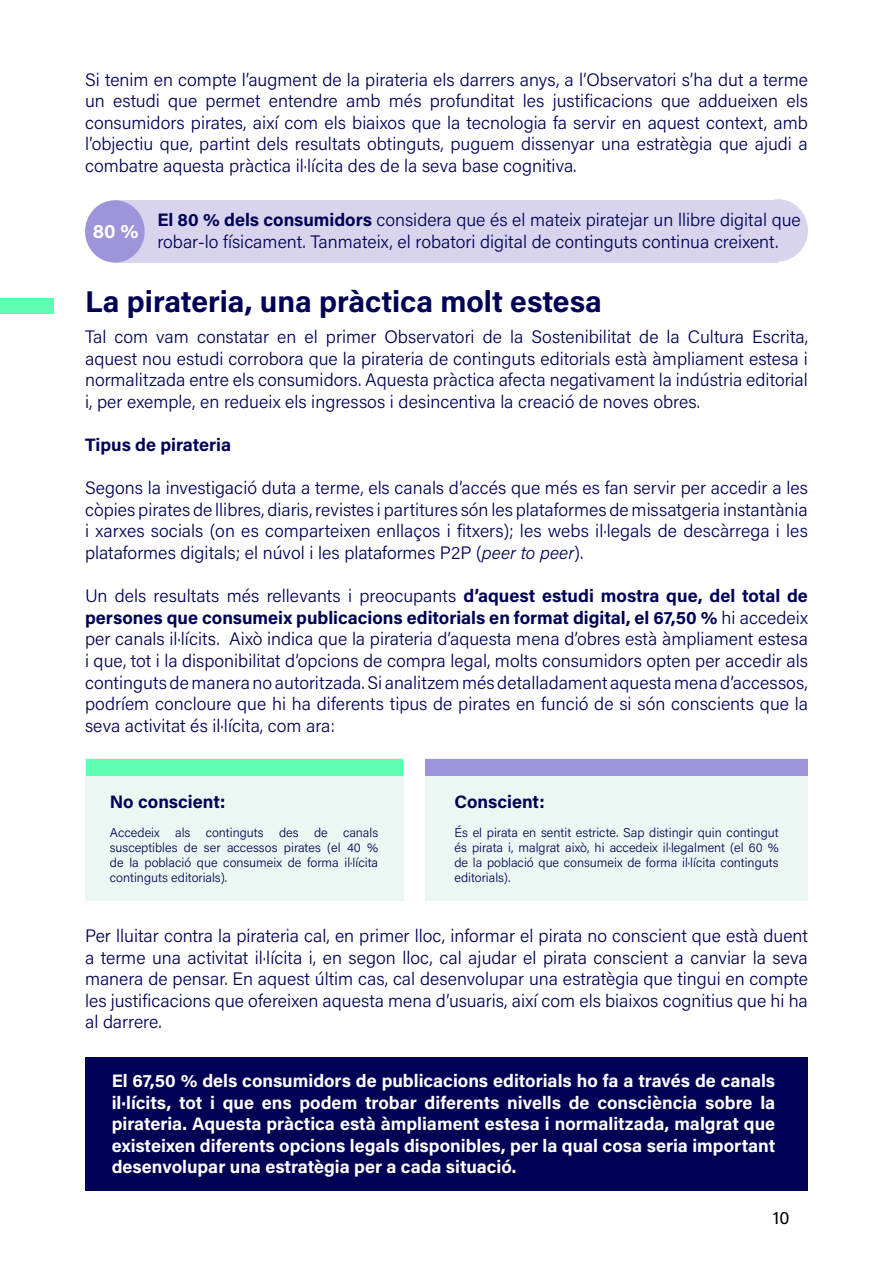
<style>
.page{position:relative;width:893px;height:1263px;background:#fff}
.page>*{position:absolute;margin:0;border:0;box-sizing:border-box;transform-origin:0 0}
.t1{font:700 30px "Acumin Pro";color:#005}
.t2{font:700 19.5px "Acumin Pro";color:#fff}
.t3{font:300 18px/21.6px "Acumin Pro";color:#005;text-align:justify}
.t4{font:700 18px/21.6px "Acumin Pro";color:#fff;text-align:justify}
.t5{font:700 18px "Acumin Pro";color:#005}
.t6{font:18px "Acumin Pro";color:#000}
.t7{font:300 12.75px/15.3px "Acumin Pro";color:#005;text-align:justify}
.s1{font-weight:700}
.s2{font-family:"Acumin Variable Concept";font-weight:400}
</style>
<div class="page">
<div style="left:748px;top:199px;width:60px;height:62px;background:#d8d4ee;border-radius:50%"></div>
<div style="left:116px;top:200px;width:662px;height:63px;background:#d8d4ee"></div>
<div style="left:85px;top:1057px;width:723px;height:134px;background:#005"></div>
<div style="left:0;top:298px;width:53px;height:16px;background:#5fffb3"></div>
<div style="left:85px;top:200px;width:60px;height:63px;background:#9c95d9;border-radius:50%"></div>
<div style="left:85px;top:759px;width:318px;height:142px;background:#eaf7f2"></div>
<div style="left:425px;top:759px;width:383px;height:142px;background:#eaf7f2"></div>
<div style="left:86px;top:760px;width:316px;height:16px;background:#5fffb3"></div>
<div style="left:425px;top:760px;width:383px;height:16px;background:#9c95d9"></div>
<p class="t3" style="left:85px;top:68px;width:724px">Si tenim en compte l’augment de la pirateria els darrers anys, a l’Observatori s’ha dut a terme un estudi que permet entendre amb més profunditat les justificacions que addueixen els consumidors pirates, així com els biaixos que la tecnologia fa servir en aquest context, amb l’objectiu que, partint dels resultats obtinguts, puguem dissenyar una estratègia que ajudi a combatre aquesta pràctica il·lícita des de la seva base cognitiva.</p>
<p class="t2" style="left:93px;top:218px;width:47px">80 %</p>
<p class="t3" style="left:157px;top:208px;width:645px"><span class="s1">El 80 % dels consumidors</span> considera que és el mateix piratejar un llibre digital que robar-lo físicament. Tanmateix, el robatori digital de continguts continua creixent.</p>
<p class="t1" style="left:85px;top:280px;width:518px">La pirateria, una pràctica molt estesa</p>
<p class="t3" style="left:85px;top:325px;width:724px">Tal com vam constatar en el primer Observatori de la Sostenibilitat de la Cultura Escrita, aquest nou estudi corrobora que la pirateria de continguts editorials està àmpliament estesa i normalitzada entre els consumidors. Aquesta pràctica afecta negativament la indústria editorial i, per exemple, en redueix els ingressos i desincentiva la creació de noves obres.</p>
<p class="t5" style="left:85px;top:432px;width:148px">Tipus de pirateria</p>
<p class="t3" style="left:85px;top:476px;width:724px">Segons la investigació duta a terme, els canals d’accés que més es fan servir per accedir a les còpies pirates de llibres, diaris, revistes i partitures són les plataformes de missatgeria instantània i xarxes socials (on es comparteixen enllaços i fitxers); les webs il·legals de descàrrega i les plataformes digitals; el núvol i les plataformes P2P (<span class="s2">peer to peer</span>).</p>
<p class="t3" style="left:85px;top:584px;width:724px">Un dels resultats més rellevants i preocupants <span class="s1">d’aquest estudi mostra que, del total de persones que consumeix publicacions editorials en format digital, el 67,50 %</span> hi accedeix per canals il·lícits. Això indica que la pirateria d’aquesta mena d’obres està àmpliament estesa i que, tot i la disponibilitat d’opcions de compra legal, molts consumidors opten per accedir als continguts de manera no autoritzada. Si analitzem més detalladament aquesta mena d’accessos, podríem concloure que hi ha diferents tipus de pirates en funció de si són conscients que la seva activitat és il·lícita, com ara:</p>
<p class="t5" style="left:110px;top:789px;width:117px">No conscient:</p>
<p class="t5" style="left:454px;top:789px;width:92px">Conscient:</p>
<p class="t7" style="left:110px;top:824px;width:270px">Accedeix als continguts des de canals susceptibles de ser accessos pirates (el 40 % de la població que consumeix de forma il·lícita continguts editorials).</p>
<p class="t7" style="left:454px;top:824px;width:326px">És el pirata en sentit estricte. Sap distingir quin contingut és pirata i, malgrat això, hi accedeix il·legalment (el 60 % de la població que consumeix de forma il·lícita continguts editorials).</p>
<p class="t3" style="left:85px;top:924px;width:724px">Per lluitar contra la pirateria cal, en primer lloc, informar el pirata no conscient que està duent a terme una activitat il·lícita i, en segon lloc, cal ajudar el pirata conscient a canviar la seva manera de pensar. En aquest últim cas, cal desenvolupar una estratègia que tingui en compte les justificacions que ofereixen aquesta mena d’usuaris, així com els biaixos cognitius que hi ha al darrere.</p>
<p class="t4" style="left:112px;top:1069px;width:665px">El 67,50 % dels consumidors de publicacions editorials ho fa a través de canals il·lícits, tot i que ens podem trobar diferents nivells de consciència sobre la pirateria. Aquesta pràctica està àmpliament estesa i normalitzada, malgrat que existeixen diferents opcions legals disponibles, per la qual cosa seria important desenvolupar una estratègia per a cada situació.</p>
<p class="t6" style="left:773px;top:1205px;width:18px">10</p>
</div>
